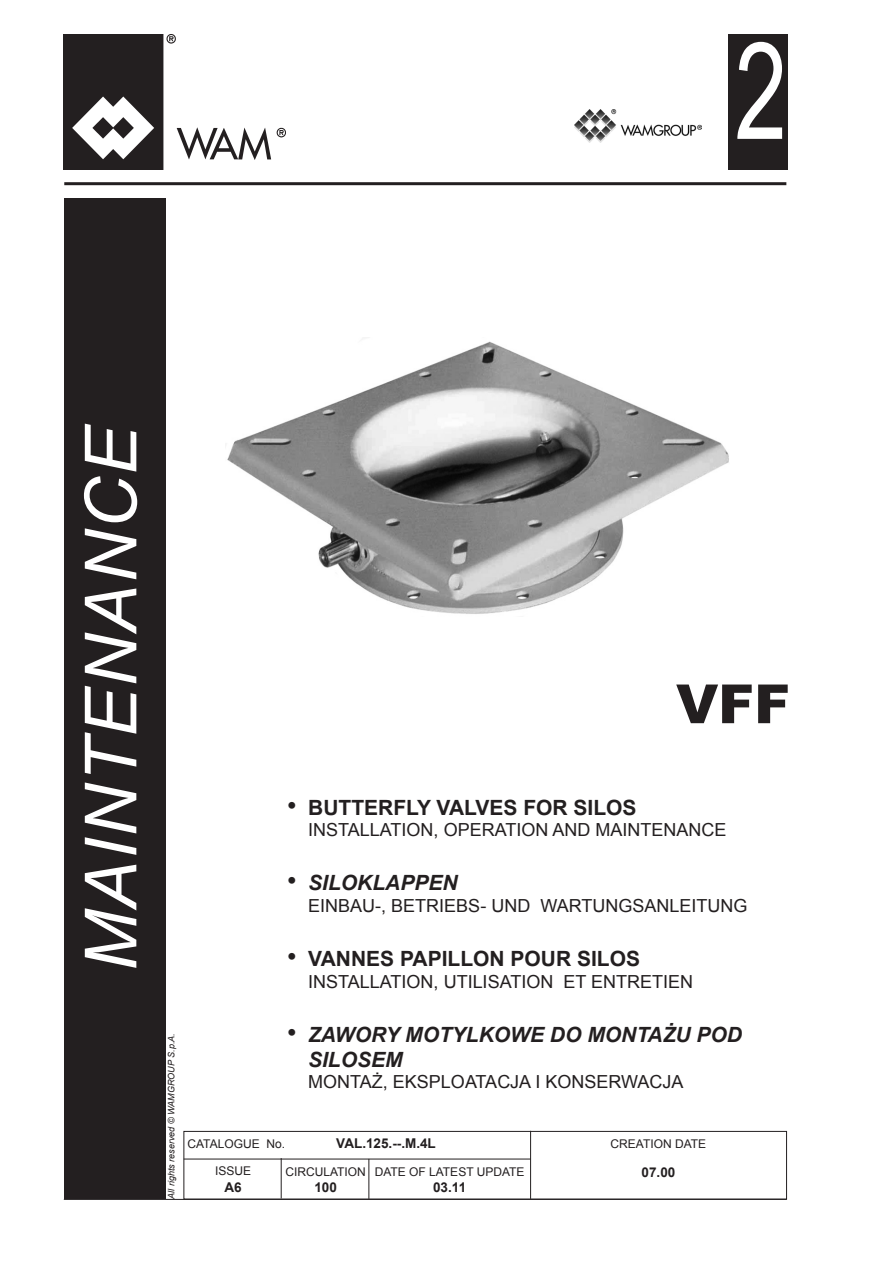
<style>
.page{position:relative;width:893px;height:1263px;background:#fff}
.page>*{position:absolute;margin:0;border:0;box-sizing:border-box;transform-origin:0 0}
.t1{font:135px "Arial";color:#fff;scale:.7 1}
.t2{font:italic 72px "Arial";color:#fff}
.t3{font:900 54px "Arial";color:#231f20}
.t4{font:700 21px "Arial";color:#231f20}
.t5{font:italic 700 21px/25.2px "Arial";color:#231f20}
.t6{font:18px "Arial";color:#231f20}
.t7{font:700 13.5px "Arial";color:#231f20}
.t8{font:12px "Arial";color:#231f20}
.t9{font:italic 9px "Arial";color:#231f20}
.s1{font-weight:400;font-size:27px}
.s2{font-weight:400;font-style:normal;font-size:27px}
</style>
<div class="page">
<hr style="left:64px;top:1199px;width:723px;height:1px;background:#231f20">
<div style="left:64px;top:199px;width:102px;height:1000px;background:#231f20"></div>
<div style="left:728px;top:35px;width:59px;height:135px;background:#231f20"></div>
<hr style="left:64px;top:182px;width:722px;height:3px;background:#231f20">
<img style="left:64px;top:34px;width:222px;height:135px">
<div style="left:184px;top:1131px;width:603px;height:68px;border:1px solid #231f20"></div>
<hr style="left:530px;top:1131px;width:1px;height:68px;background:#231f20">
<hr style="left:184px;top:1159px;width:347px;height:1px;background:#231f20">
<hr style="left:281px;top:1158px;width:1px;height:40px;background:#231f20">
<hr style="left:369px;top:1159px;width:1px;height:40px;background:#231f20">
<img style="left:574px;top:109px;width:128px;height:33px">
<img style="left:227px;top:341px;width:502px;height:273px">
<p class="t1" style="left:734px;top:3px;width:77px">2</p>
<p class="t2" style="left:64px;top:971px;width:549px;rotate:-90deg">MAINTENANCE</p>
<p class="t3" style="left:676px;top:665px;width:116px">VFF</p>
<p class="t9" style="left:165px;top:1199px;width:167px;rotate:-90deg">All rights reserved © WAMGROUP S.p.A.</p>
<p class="t4" style="left:287px;top:794px;width:351px"><span class="s1">•</span> BUTTERFLY VALVES FOR SILOS</p>
<p class="t6" style="left:308px;top:818px;width:420px">INSTALLATION, OPERATION AND MAINTENANCE</p>
<p class="t5" style="left:287px;top:871px;width:172px"><span class="s2">•</span> SILOKLAPPEN</p>
<p class="t6" style="left:308px;top:894px;width:441px">EINBAU-, BETRIEBS- UND WARTUNGSANLEITUNG</p>
<p class="t4" style="left:287px;top:945px;width:354px"><span class="s1">•</span> VANNES PAPILLON POUR SILOS</p>
<p class="t6" style="left:308px;top:969px;width:386px">INSTALLATION, UTILISATION ET ENTRETIEN</p>
<p class="t5" style="left:308px;top:1022px;width:435px;text-indent:-21px"><span class="s2">•</span> ZAWORY MOTYLKOWE DO MONTAŻU POD<br>SILOSEM</p>
<p class="t6" style="left:308px;top:1070px;width:377px">MONTAŻ, EKSPLOATACJA I KONSERWACJA</p>
<p class="t8" style="left:188px;top:1136px;width:99px">CATALOGUE No.</p>
<p class="t7" style="left:336px;top:1134px;width:101px">VAL.125.--.M.4L</p>
<p class="t8" style="left:215px;top:1163px;width:38px">ISSUE</p>
<p class="t7" style="left:224px;top:1178px;width:19px">A6</p>
<p class="t8" style="left:285px;top:1163px;width:82px">CIRCULATION</p>
<p class="t7" style="left:314px;top:1178px;width:24px">100</p>
<p class="t8" style="left:375px;top:1163px;width:151px">DATE OF LATEST UPDATE</p>
<p class="t7" style="left:433px;top:1178px;width:35px">03.11</p>
<p class="t8" style="left:611px;top:1135px;width:97px">CREATION DATE</p>
<p class="t7" style="left:642px;top:1163px;width:35px">07.00</p>
</div>
